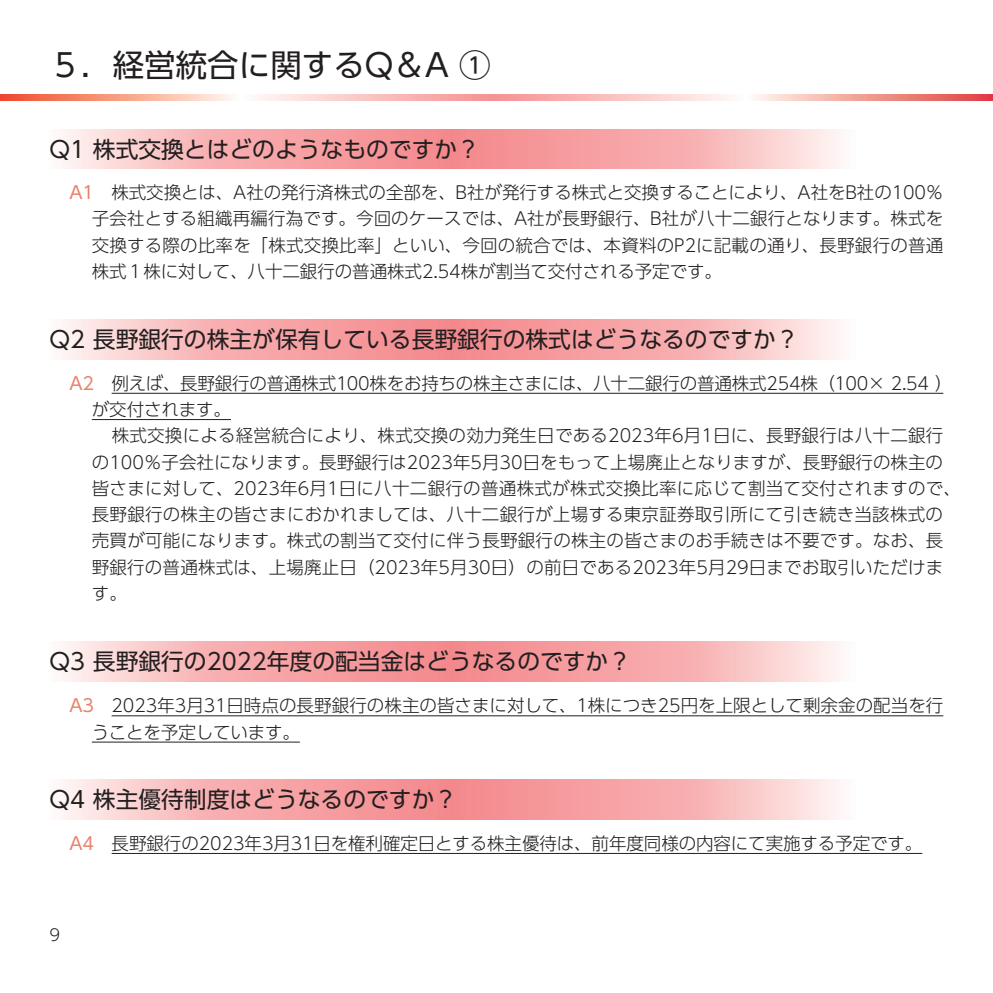
<style>
.page{position:relative;width:993px;height:993px;background:#fff}
.page>*{position:absolute;margin:0;border:0;box-sizing:border-box;transform-origin:0 0}
.t1{font:31.5px "UD Shin Go Pro";color:#231f20}
.t2{font:22.75px "UD Shin Go Pro";color:#231f20}
.t3{font:300 17.5px/26.2px "UD Shin Go Pro";color:#231f20}
.t4{font:300 16.1px "UD Shin Go Pro";color:#231f20}
.s1{font-weight:400;color:#e9826d}
</style>
<div class="page">
<svg style="left:0;top:94px;width:992px;height:6px;background:#f6b3aa"></svg>
<svg style="left:66px;top:129px;width:771px;height:40px;background:#f7afb1"></svg>
<svg style="left:66px;top:319px;width:771px;height:40px;background:#f7afb1"></svg>
<hr style="left:112px;top:393px;width:831px;height:1px;background:#231f20">
<hr style="left:92px;top:419px;width:139px;height:1px;background:#231f20">
<svg style="left:66px;top:641px;width:771px;height:40px;background:#f7afb1"></svg>
<hr style="left:112px;top:715px;width:831px;height:1px;background:#231f20">
<hr style="left:92px;top:741px;width:208px;height:1px;background:#231f20">
<svg style="left:66px;top:779px;width:771px;height:40px;background:#f7afb1"></svg>
<hr style="left:112px;top:852px;width:809px;height:1px;background:#231f20">
<h1 class="t1" style="left:50px;top:40px;width:442px">５．経営統合に関するQ＆A ①</h1>
<h2 class="t2" style="left:50px;top:130px;width:431px">Q1 株式交換とはどのようなものですか？</h2>
<p class="t3" style="left:92px;top:179px;width:852px;text-align:justify;text-indent:-22px"><span class="s1">A1</span>　株式交換とは、A社の発行済株式の全部を、B社が発行する株式と交換することにより、A社をB社の100％子会社とする組織再編行為です。今回のケースでは、A社が長野銀行、B社が八十二銀行となります。株式を交換する際の比率を「株式交換比率」といい、今回の統合では、本資料のP2に記載の通り、長野銀行の普通株式１株に対して、八十二銀行の普通株式2.54株が割当て交付される予定です。</p>
<h2 class="t2" style="left:50px;top:321px;width:750px">Q2 長野銀行の株主が保有している長野銀行の株式はどうなるのですか？</h2>
<p class="t3" style="left:92px;top:369px;width:862px;text-indent:-22px"><span class="s1">A2</span> 例えば、長野銀行の普通株式100株をお持ちの株主さまには、八十二銀行の普通株式254株（100× 2.54 ）が交付されます。</p>
<p class="t3" style="left:92px;top:422px;width:870px;text-indent:20px">株式交換による経営統合により、株式交換の効力発生日である2023年6月1日に、長野銀行は八十二銀行の100％子会社になります。長野銀行は2023年5月30日をもって上場廃止となりますが、長野銀行の株主の皆さまに対して、2023年6月1日に八十二銀行の普通株式が株式交換比率に応じて割当て交付されますので、長野銀行の株主の皆さまにおかれましては、八十二銀行が上場する東京証券取引所にて引き続き当該株式の売買が可能になります。株式の割当て交付に伴う長野銀行の株主の皆さまのお手続きは不要です。なお、長野銀行の普通株式は、上場廃止日（2023年5月30日）の前日である2023年5月29日までお取引いただけます。</p>
<h2 class="t2" style="left:50px;top:643px;width:583px">Q3 長野銀行の2022年度の配当金はどうなるのですか？</h2>
<p class="t3" style="left:92px;top:691px;width:852px;text-indent:-22px"><span class="s1">A3</span> 2023年3月31日時点の長野銀行の株主の皆さまに対して、1株につき25円を上限として剰余金の配当を行うことを予定しています。</p>
<h2 class="t2" style="left:50px;top:781px;width:409px">Q4 株主優待制度はどうなるのですか？</h2>
<p class="t3" style="left:69px;top:829px;width:854px"><span class="s1">A4</span> 長野銀行の2023年3月31日を権利確定日とする株主優待は、前年度同様の内容にて実施する予定です。</p>
<p class="t4" style="left:50px;top:921px;width:12px">9</p>
</div>
